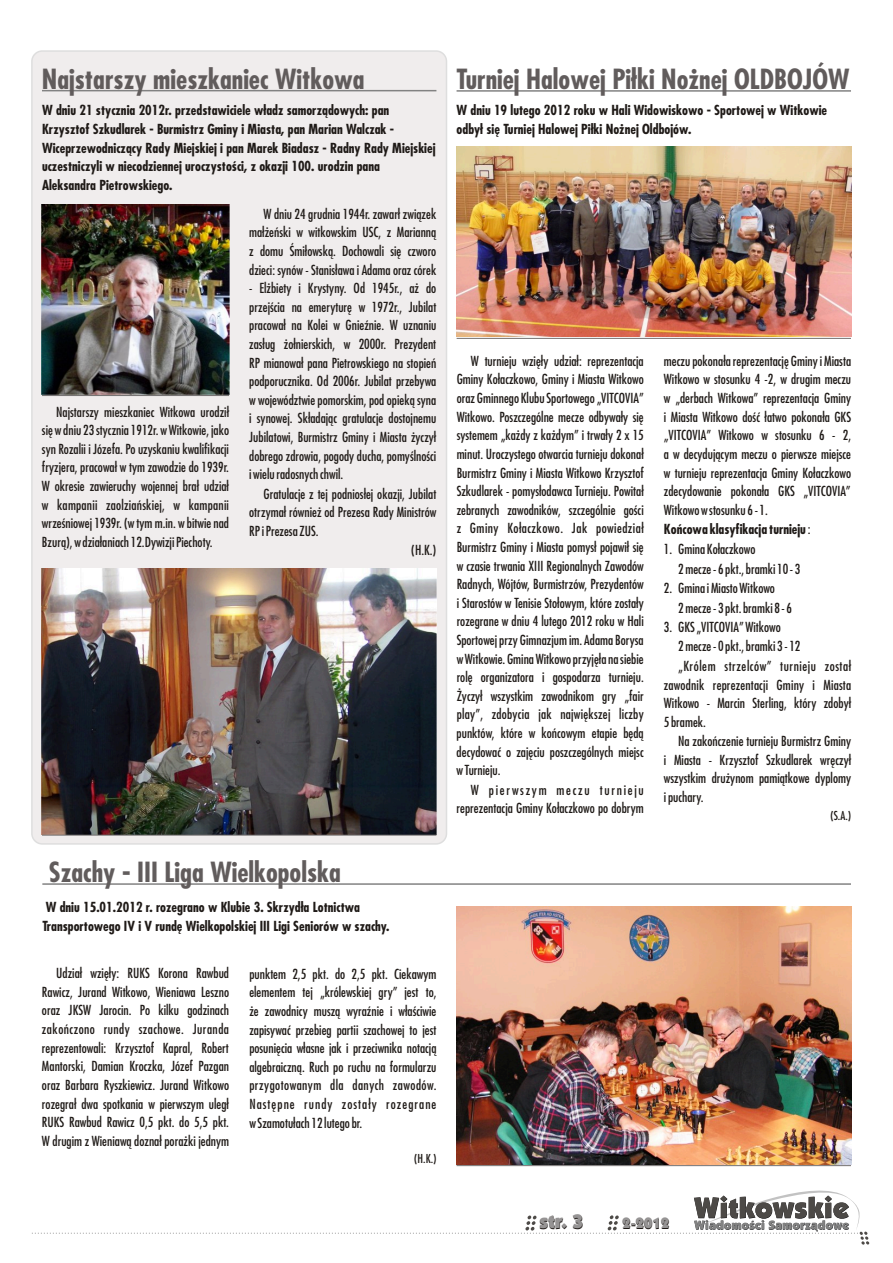
<style>
.page{position:relative;width:893px;height:1263px;background:#fff}
.page>*{position:absolute;margin:0;border:0;box-sizing:border-box;transform-origin:0 0}
.t1{font:700 27px "Fujiyama";color:#615c5c}
.t2{font:900 19.5px "Kabel IT Cby BT";color:#1f1a17}
.t3{font:900 15px "Kabel IT Cby BT";color:#1f1a17}
.t4{font:13.5px/18.6px "Fujiyama";color:#1f1a17;text-align:justify}
.t5{font:700 13.5px/18.9px "Fujiyama";color:#1f1a17}
.t6{font:13.5px "Fujiyama";letter-spacing:.035em;color:#1f1a17}
.t7{font:12px "Fujiyama";color:#1f1a17}
.s1{font-weight:700}
</style>
<div class="page">
<div style="left:31px;top:50px;width:416px;height:795px;background:#f0eded;border:2px solid #dedede;border-radius:10px"></div>
<svg style="left:32px;top:1190px;width:837px;height:54px"></svg>
<hr style="left:42px;top:90px;width:394px;height:1px;background:#828282">
<hr style="left:42px;top:395px;width:187px;height:1px;background:#737070">
<img style="left:42px;top:205px;width:187px;height:189px">
<img style="left:42px;top:568px;width:394px;height:266px">
<hr style="left:457px;top:90px;width:394px;height:2px;background:#828282">
<img style="left:457px;top:147px;width:394px;height:190px">
<hr style="left:457px;top:338px;width:394px;height:1px;background:#737070">
<hr style="left:42px;top:835px;width:394px;height:1px;background:#737070">
<hr style="left:42px;top:883px;width:809px;height:2px;background:#828282">
<img style="left:457px;top:907px;width:394px;height:257px">
<hr style="left:457px;top:1165px;width:394px;height:1px;background:#737070">
<h1 class="t1" style="left:42px;top:68px;width:324px">Najstarszy mieszkaniec Witkowa</h1>
<p class="t5" style="left:42px;top:102px;width:395px">W dniu 21 stycznia 2012r. przedstawiciele władz samorządowych: pan Krzysztof Szkudlarek - Burmistrz Gminy i Miasta, pan Marian Walczak - Wiceprzewodniczący Rady Miejskiej i pan Marek Biadasz - Radny Rady Miejskiej uczestniczyli w niecodziennej uroczystości, z okazji 100. urodzin pana Aleksandra Pietrowskiego.</p>
<p class="t4" style="left:42px;top:403px;width:189px;text-indent:14px">Najstarszy mieszkaniec Witkowa urodził się w dniu 23 stycznia 1912r. w Witkowie, jako syn Rozalii i Józefa. Po uzyskaniu kwalifikacji fryzjera, pracował w tym zawodzie do 1939r.<br>W okresie zawieruchy wojennej brał udział w kampanii zaolziańskiej, w kampanii wrześniowej 1939r. (w tym m.in. w bitwie nad Bzurą), w działaniach 12.Dywizji Piechoty.</p>
<p class="t4" style="left:249px;top:206px;width:189px;text-indent:14px">W dniu 24 grudnia 1944r. zawarł związek małżeński w witkowskim USC, z Marianną z domu Śmiłowską. Dochowali się czworo dzieci: synów - Stanisława i Adama oraz córek</p>
<p class="t4" style="left:249px;top:280px;width:189px">- Elżbiety i Krystyny. Od 1945r., aż do przejścia na emeryturę w 1972r., Jubilat pracował na Kolei w Gnieźnie. W uznaniu zasług żołnierskich, w 2000r. Prezydent RP mianował pana Pietrowskiego na stopień podporucznika. Od 2006r. Jubilat przebywa w województwie pomorskim, pod opieką syna i synowej. Składając gratulacje dostojnemu Jubilatowi, Burmistrz Gminy i Miasta życzył dobrego zdrowia, pogody ducha, pomyślności i wielu radosnych chwil.</p>
<p class="t4" style="left:263px;top:485px;width:174px">Gratulacje z tej podniosłej okazji, Jubilat</p>
<p class="t4" style="left:249px;top:504px;width:189px">otrzymał również od Prezesa Rady Ministrów</p>
<p class="t4" style="left:249px;top:523px;width:71px">RP i Prezesa ZUS.</p>
<p class="t4" style="left:411px;top:542px;width:27px">(H.K.)</p>
<h1 class="t1" style="left:49px;top:862px;width:293px">Szachy - III Liga Wielkopolska</h1>
<p class="t5" style="left:42px;top:899px;width:349px">W dniu 15.01.2012 r. rozegrano w Klubie 3. Skrzydła Lotnictwa<br>Transportowego IV i V rundę Wielkopolskiej III Ligi Seniorów w szachy.</p>
<p class="t4" style="left:42px;top:965px;width:189px;text-indent:14px">Udział wzięły: RUKS Korona Rawbud Rawicz, Jurand Witkowo, Wieniawa Leszno oraz JKSW Jarocin. Po kilku godzinach zakończono rundy szachowe. Juranda reprezentowali: Krzysztof Kapral, Robert Mantorski, Damian Kroczka, Józef Pazgan oraz Barbara Ryszkiewicz. Jurand Witkowo rozegrał dwa spotkania w pierwszym uległ RUKS Rawbud Rawicz 0,5 pkt. do 5,5 pkt.<br>W drugim z Wieniawą doznał porażki jednym</p>
<p class="t4" style="left:249px;top:965px;width:189px">punktem 2,5 pkt. do 2,5 pkt. Ciekawym elementem tej „królewskiej gry” jest to, że zawodnicy muszą wyraźnie i właściwie zapisywać przebieg partii szachowej to jest posunięcia własne jak i przeciwnika notacją algebraiczną. Ruch po ruchu na formularzu przygotowanym dla danych zawodów.<br>Następne rundy zostały rozegrane w Szamotułach 12 lutego br.</p>
<p class="t7" style="left:414px;top:1153px;width:24px">(H.K.)</p>
<h1 class="t1" style="left:457px;top:69px;width:394px">Turniej Halowej Piłki Nożnej OLDBOJÓW</h1>
<p class="t5" style="left:457px;top:102px;width:372px">W dniu 19 lutego 2012 roku w Hali Widowiskowo - Sportowej w Witkowie odbył się Turniej Halowej Piłki Nożnej Oldbojów.</p>
<p class="t4" style="left:457px;top:353px;width:189px;text-indent:14px">W turnieju wzięły udział: reprezentacja Gminy Kołaczkowo, Gminy i Miasta Witkowo oraz Gminnego Klubu Sportowego „VITCOVIA” Witkowo. Poszczególne mecze odbywały się systemem „każdy z każdym” i trwały 2 x 15 minut. Uroczystego otwarcia turnieju dokonał Burmistrz Gminy i Miasta Witkowo Krzysztof Szkudlarek - pomysłodawca Turnieju. Powitał zebranych zawodników, szczególnie gości z Gminy Kołaczkowo. Jak powiedział Burmistrz Gminy i Miasta pomysł pojawił się w czasie trwania XIII Regionalnych Zawodów Radnych, Wójtów, Burmistrzów, Prezydentów i Starostów w Tenisie Stołowym, które zostały rozegrane w dniu 4 lutego 2012 roku w Hali Sportowej przy Gimnazjum im. Adama Borysa w Witkowie. Gmina Witkowo przyjęła na siebie rolę organizatora i gospodarza turnieju.<br>Życzył wszystkim zawodnikom gry „fair play”, zdobycia jak największej liczby punktów, które w końcowym etapie będą decydować o zajęciu poszczególnych miejsc w Turnieju.</p>
<p class="t4" style="left:457px;top:781px;width:189px;text-align:right">W pierwszym meczu turnieju reprezentacja Gminy Kołaczkowo po dobrym</p>
<p class="t4" style="left:664px;top:353px;width:189px;text-align:left">meczu pokonała reprezentację Gminy i Miasta Witkowo w stosunku 4 -2, w drugim meczu w „derbach Witkowa” reprezentacja Gminy i Miasta Witkowo dość łatwo pokonała GKS „VITCOVIA” Witkowo w stosunku 6 - 2, a w decydującym meczu o pierwsze miejsce w turnieju reprezentacja Gminy Kołaczkowo zdecydowanie pokonała GKS „VITCOVIA” Witkowo w stosunku 6 - 1.<br><span class="s1">Końcowa klasyfikacja turnieju</span> :</p>
<p class="t4" style="left:678px;top:541px;width:124px;line-height:19.5px;text-indent:-14px">1. Gmina Kołaczkowo<br>2 mecze - 6 pkt., bramki 10 - 3</p>
<p class="t4" style="left:678px;top:579px;width:115px;line-height:19.5px;text-indent:-14px">2. Gmina i Miasto Witkowo<br>2 mecze - 3 pkt. bramki 8 - 6</p>
<p class="t4" style="left:664px;top:619px;width:118px">3. GKS „VITCOVIA” Witkowo</p>
<p class="t4" style="left:678px;top:638px;width:124px">2 mecze - 0 pkt., bramki 3 - 12</p>
<p class="t6" style="left:678px;top:660px;width:174px">„Królem strzelców” turnieju został</p>
<p class="t4" style="left:664px;top:676px;width:189px">zawodnik reprezentacji Gminy i Miasta</p>
<p class="t4" style="left:664px;top:695px;width:189px">Witkowo - Marcin Sterling, który zdobył</p>
<p class="t4" style="left:664px;top:713px;width:44px">5 bramek.</p>
<p class="t4" style="left:678px;top:733px;width:174px">Na zakończenie turnieju Burmistrz Gminy</p>
<p class="t4" style="left:664px;top:752px;width:189px">i Miasta - Krzysztof Szkudlarek wręczył</p>
<p class="t4" style="left:664px;top:770px;width:189px">wszystkim drużynom pamiątkowe dyplomy</p>
<p class="t4" style="left:664px;top:789px;width:41px">ipuchary.</p>
<p class="t7" style="left:830px;top:810px;width:22px">(S.A.)</p>
<h2 class="t2" style="left:540px;top:1214px;width:46px">str. 3</h2>
<p class="t3" style="left:622px;top:1218px;width:49px">2-2012</p>
</div>
